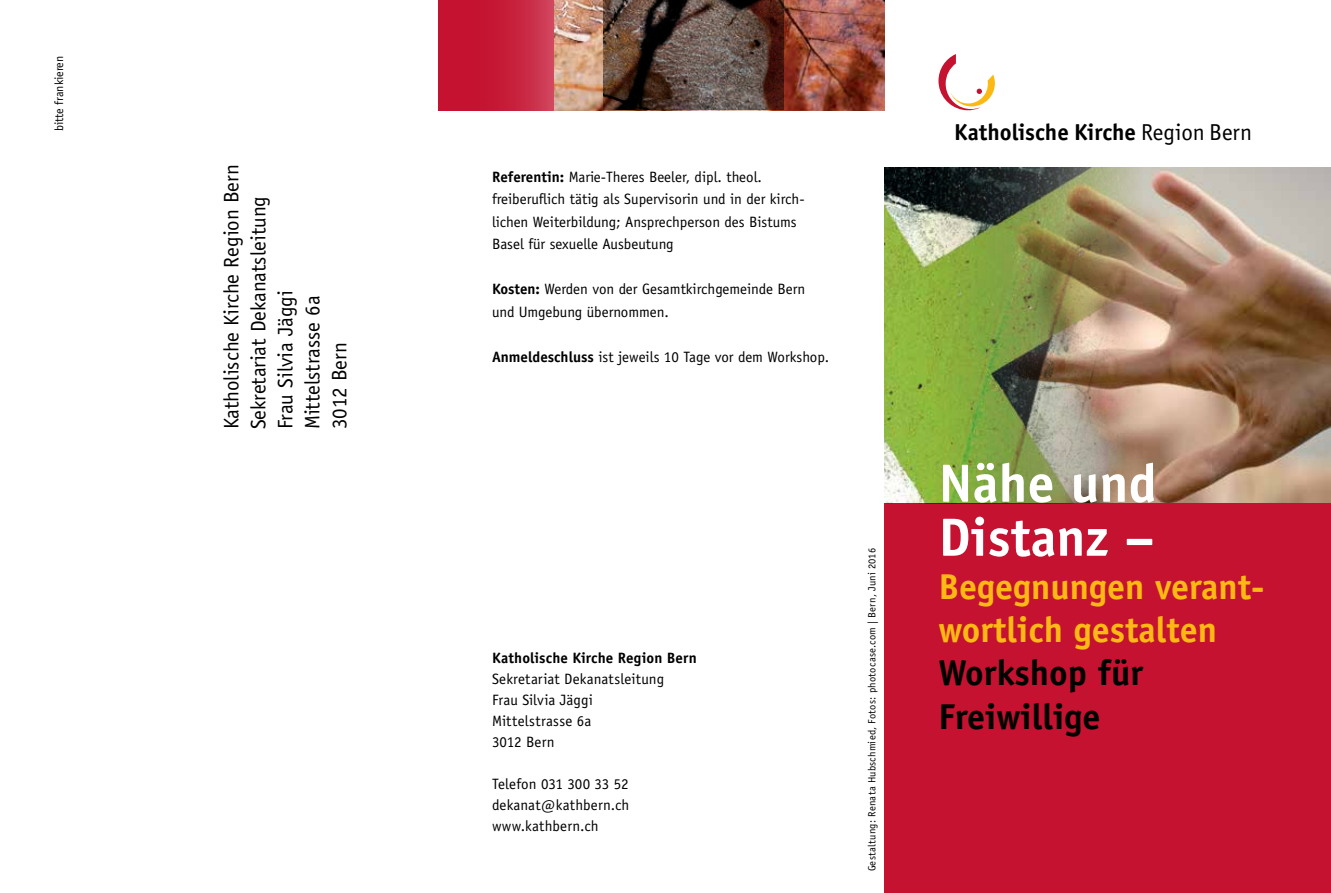
<style>
.page{position:relative;width:1331px;height:893px;background:#fff}
.page>*{position:absolute;margin:0;border:0;box-sizing:border-box;transform-origin:0 0}
.t1{font:700 54px/54px "Officina Sans";color:#fff}
.t2{font:700 36px/43.2px "Officina Sans";color:#fdb913}
.t3{font:700 36px/43.2px "Officina Sans";color:#000}
.t4{font:700 23.1px "Officina Sans";color:#000}
.t5{font:21px/27px "Officina Sans";color:#000}
.t6{font:15px/21px "Officina Sans";color:#000}
.t7{font:700 15px "Officina Sans";letter-spacing:.005em;color:#000}
.t8{font:12px "Officina Sans";color:#000}
.t9{font:10.5px "Officina Sans";letter-spacing:.02em;color:#000}
.s1{font-weight:700}
.s2{font-weight:400}
</style>
<div class="page">
<img style="left:1142px;top:168px;width:189px;height:336px">
<svg style="left:938px;top:54px;width:57px;height:57px"></svg>
<div style="left:884px;top:504px;width:447px;height:389px;background:#c41230"></div>
<svg style="left:438px;top:0;width:116px;height:110px;background:#c71f3b"></svg>
<img style="left:884px;top:168px;width:258px;height:336px">
<img style="left:554px;top:0;width:330px;height:110px">
<img style="left:604px;top:0;width:179px;height:110px">
<p class="t8" style="left:52px;top:131px;width:77px;rotate:-90deg">bitte frankieren</p>
<h3 class="t5" style="left:218px;top:429px;width:267px;rotate:-90deg">Katholische Kirche Region Bern<br>Sekretariat Dekanatsleitung<br>Frau Silvia Jäggi<br>Mittelstrasse 6a<br>3012 Bern</h3>
<p class="t6" style="left:492px;top:166px;width:313px;line-height:22.5px"><span class="s1">Referentin:</span> Marie-Theres Beeler, dipl. theol. freiberuflich tätig als Supervisorin und in der kirch&shy;lichen Weiterbildung; Ansprechperson des Bistums Basel für sexuelle Ausbeutung</p>
<p class="t6" style="left:492px;top:278px;width:315px;line-height:22.5px"><span class="s1">Kosten:</span> Werden von der Gesamtkirchgemeinde Bern und Umgebung übernommen.</p>
<p class="t6" style="left:492px;top:346px;width:339px"><span class="s1">Anmeldeschluss</span> ist jeweils 10 Tage vor dem Workshop.</p>
<p class="t7" style="left:492px;top:648px;width:206px">Katholische Kirche Region Bern</p>
<p class="t6" style="left:492px;top:668px;width:174px">Sekretariat Dekanatsleitung<br>Frau Silvia Jäggi<br>Mittelstrasse 6a<br>3012 Bern</p>
<p class="t6" style="left:492px;top:773px;width:139px;text-align:justify">Telefon 031 300 33 52 dekanat@kathbern.ch www.kathbern.ch</p>
<p class="t9" style="left:866px;top:871px;width:325px;rotate:-90deg">Gestaltung: Renata Hubschmied, Fotos: photocase.com | Bern, Juni 2016</p>
<h3 class="t4" style="left:954px;top:118px;width:300px">Katholische Kirche <span class="s2">Region Bern</span></h3>
<h1 class="t1" style="left:938px;top:456px;width:219px">Nähe und<br>Distanz –</h1>
<h2 class="t2" style="left:938px;top:565px;width:327px">Begegnungen verant&shy;wortlich gestalten</h2>
<h2 class="t3" style="left:938px;top:651px;width:206px">Workshop für<br>Freiwillige</h2>
</div>
